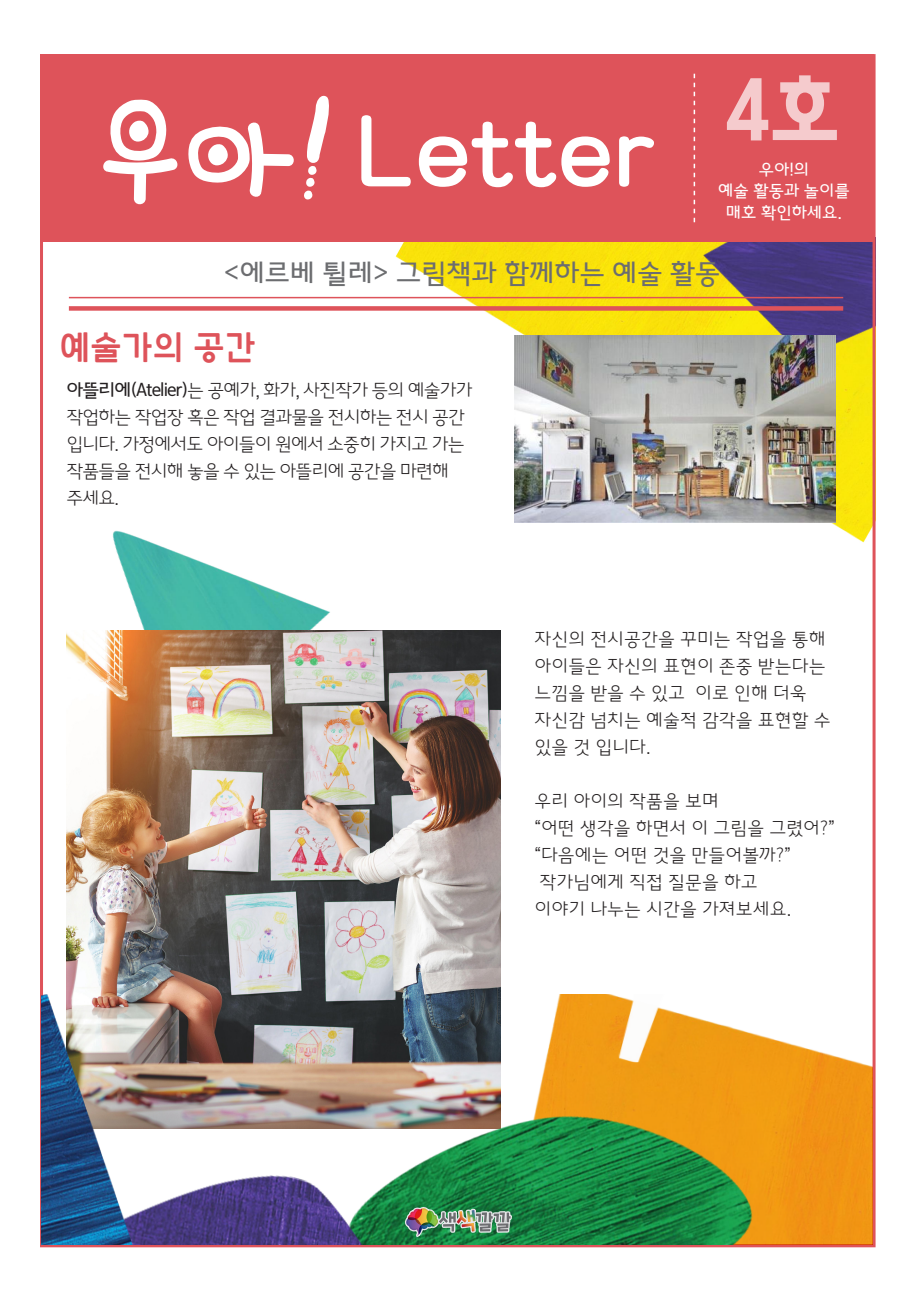
<style>
.page{position:relative;width:919px;height:1289px;background:#fff}
.page>*{position:absolute;margin:0;border:0;box-sizing:border-box;transform-origin:0 0}
.t1{font:96.3px "OTG Gumnara B";color:#fff}
.t2{font:81.3px "OT Gureum Gothic H";color:rgb(255 255 255/.7);scale:.9 1}
.t3{font:34.5px "OT Blog R";color:#de535a}
.t4{font:26.7px "OT Gureum Gothic M";color:#6c6d70}
.t5{font:18px/27px "OT Gureum Gothic L";color:#231f20}
.t6{font:18px/27px "OT Gureum Gothic L";letter-spacing:-.05em;color:#231f20}
.t7{font:16.35px/21.8px "OT Gureum Gothic M";color:#fff;text-align:center}
.s1{font-family:"OT Gureum Gothic M"}
</style>
<div class="page">
<img style="left:395px;top:242px;width:476px;height:300px">
<img style="left:702px;top:242px;width:169px;height:115px">
<div style="left:40px;top:54px;width:834px;height:188px;background:#de535a"></div>
<svg style="left:693px;top:74px;width:2px;height:148px"></svg>
<hr style="left:69px;top:297px;width:774px;height:1px;background:#de535a">
<div style="left:69px;top:306px;width:774px;height:5px;background:#de535a"></div>
<svg style="left:304px;top:95px;width:25px;height:105px"></svg>
<svg style="left:103px;top:99px;width:191px;height:105px"></svg>
<img style="left:113px;top:530px;width:217px;height:100px">
<img style="left:67px;top:630px;width:433px;height:498px">
<img style="left:534px;top:994px;width:337px;height:250px">
<img style="left:616px;top:994px;width:53px;height:68px">
<img style="left:347px;top:1115px;width:405px;height:129px">
<img style="left:174px;top:1174px;width:206px;height:70px">
<img style="left:41px;top:994px;width:133px;height:250px">
<img style="left:403px;top:1205px;width:109px;height:32px">
<img style="left:515px;top:335px;width:320px;height:187px">
<h1 class="t1" style="left:355px;top:99px;width:302px">Letter</h1>
<h2 class="t2" style="left:724px;top:74px;width:129px">4호</h2>
<p class="t7" style="left:718px;top:159px;width:133px">우아!의<br>예술 활동과 놀이를 매호 확인하세요.</p>
<h3 class="t4" style="left:224px;top:260px;width:498px">&lt;에르베 튈레&gt; 그림책과 함께하는 예술 활동</h3>
<h3 class="t3" style="left:59px;top:330px;width:197px">예술가의 공간</h3>
<p class="t6" style="left:67px;top:377px;width:407px"><span class="s1">아뜰리에(Atelier)</span>는 공예가, 화가, 사진작가 등의 예술가가 작업하는 작업장 혹은 작업 결과물을 전시하는 전시 공간 입니다. 가정에서도 아이들이 원에서 소중히 가지고 가는 작품들을 전시해 놓을 수 있는 아뜰리에 공간을 마련해 주세요.</p>
<p class="t5" style="left:534px;top:625px;width:297px">자신의 전시공간을 꾸미는 작업을 통해 아이들은 자신의 표현이 존중 받는다는 느낌을 받을 수 있고 이로 인해 더욱 자신감 넘치는 예술적 감각을 표현할 수 있을 것 입니다.</p>
<p class="t5" style="left:534px;top:787px;width:302px">우리 아이의 작품을 보며<br>“어떤 생각을 하면서 이 그림을 그렸어?” “다음에는 어떤 것을 만들어볼까?” 작가님에게 직접 질문을 하고<br>이야기 나누는 시간을 가져보세요.</p>
</div>
